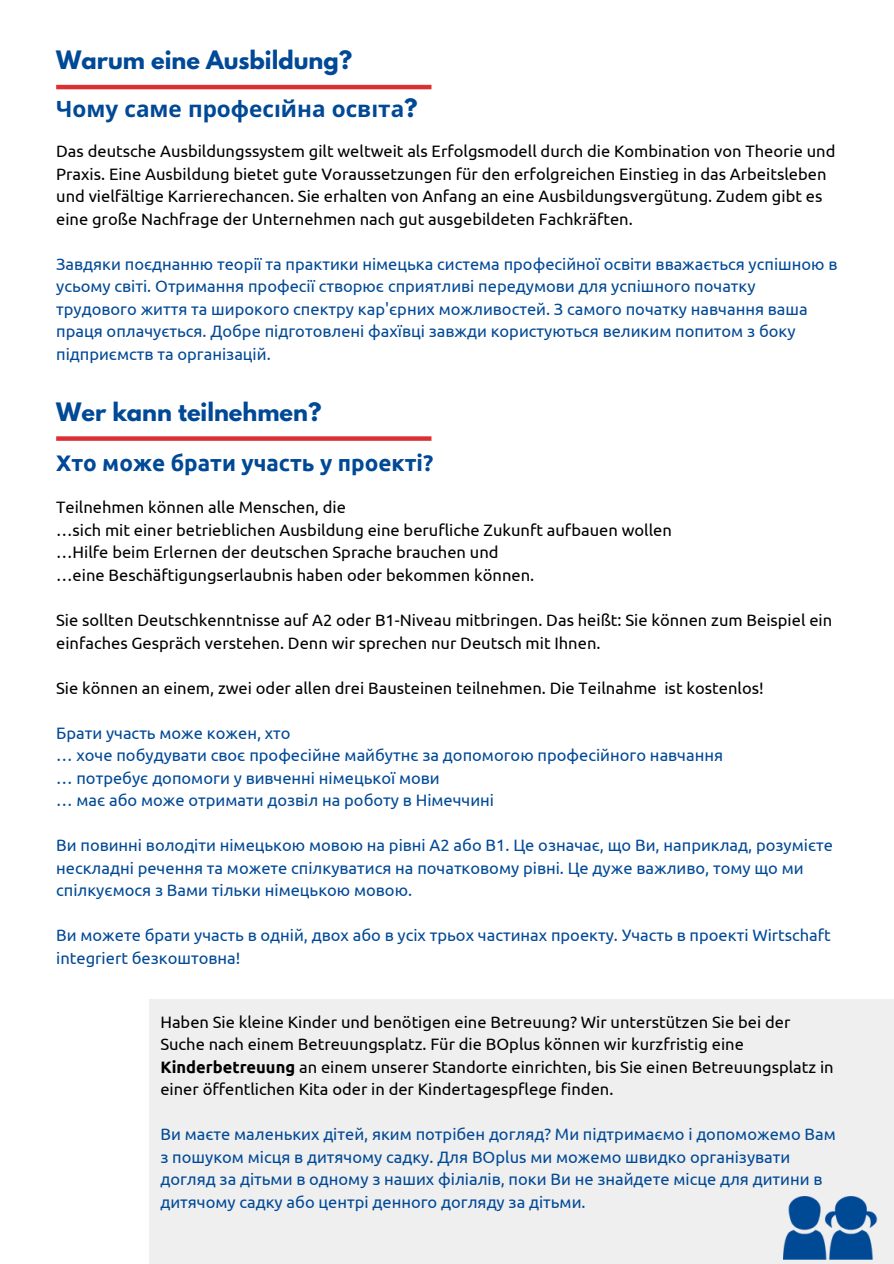
<style>
.page{position:relative;width:894px;height:1264px;background:#fff}
.page>*{position:absolute;margin:0;border:0;box-sizing:border-box;transform-origin:0 0}
.t1{font:700 22.5px "League Spartan";color:#004996}
.t2{font:700 22.5px "Ubuntu";color:#004996}
.t3{font:700 22.5px "Noto Sans";color:#004996}
.t4{font:16.5px/22.5px "Ubuntu";color:#004996}
.t5{font:16.5px/22.5px "Ubuntu";color:#000}
.s1{font-family:"League Spartan"}
.s2{font-weight:700}
</style>
<div class="page">
<div style="left:149px;top:999px;width:744px;height:264px;background:#efefef"></div>
<div style="left:56px;top:436px;width:375px;height:5px;background:#dc2f34"></div>
<img style="left:783px;top:1196px;width:94px;height:63px">
<hr style="left:56px;top:85px;width:375px;height:4px;background:#dc2f34">
<p class="t1" style="left:56px;top:49px;width:297px">Warum eine Ausbildung?</p>
<p class="t3" style="left:56px;top:93px;width:363px">Чому саме професі йна освіта<span class="s1">?</span></p>
<p class="t5" style="left:56px;top:140px;width:780px">Das deutsche Ausbildungssystem gilt weltweit als Erfolgsmodell durch die Kombination von Theorie und Praxis. Eine Ausbildung bietet gute Voraussetzungen für den erfolgreichen Einstieg in das Arbeitsleben und vielfältige Karrierechancen. Sie erhalten von Anfang an eine Ausbildungsvergütung. Zudem gibt es eine große Nachfrage der Unternehmen nach gut ausgebildeten Fachkräften.</p>
<p class="t4" style="left:56px;top:252px;width:782px">Завдяки поєднанню теорії та практики німецька система професійної освіти вважається успішною в усьому світі. Отримання професії створює сприятливі передумови для успішного початку трудового життя та широкого спектру кар'єрних можливостей. З самого початку навчання ваша праця оплачується. Добре підготовлені фахївці завжди користуються великим попитом з боку підприємств та організацій.</p>
<p class="t1" style="left:56px;top:400px;width:266px">Wer kann teilnehmen?</p>
<p class="t2" style="left:56px;top:450px;width:378px">Хто може брати участь у проекті?</p>
<h1 class="t5" style="left:56px;top:496px;width:291px">Teilnehmen können alle Menschen, die</h1>
<h1 class="t5" style="left:56px;top:518px;width:617px">…sich mit einer betrieblichen Ausbildung eine berufliche Zukunft aufbauen wollen</h1>
<p class="t5" style="left:56px;top:541px;width:444px">…Hilfe beim Erlernen der deutschen Sprache brauchen und</p>
<p class="t5" style="left:56px;top:563px;width:479px">…eine Beschäftigungserlaubnis haben oder bekommen können.</p>
<h1 class="t5" style="left:56px;top:608px;width:777px">Sie sollten Deutschkenntnisse auf A2 oder B1-Niveau mitbringen. Das heißt: Sie können zum Beispiel ein einfaches Gespräch verstehen. Denn wir sprechen nur Deutsch mit Ihnen.</h1>
<h1 class="t5" style="left:56px;top:676px;width:708px">Sie können an einem, zwei oder allen drei Bausteinen teilnehmen. Die Teilnahme ist kostenlos!</h1>
<p class="t4" style="left:56px;top:721px;width:236px">Брати участь може кожен, хто</p>
<p class="t4" style="left:56px;top:743px;width:668px">… хоче побудувати своє професійне майбутнє за допомогою професійного навчання</p>
<p class="t4" style="left:56px;top:766px;width:385px">… потребує допомоги у вивченні німецької мови</p>
<p class="t4" style="left:56px;top:788px;width:439px">… має або може отримати дозвіл на роботу в Німеччині</p>
<p class="t4" style="left:56px;top:833px;width:778px">Ви повинні володіти німецькою мовою на рівні А2 або В1. Це означає, що Ви, наприклад, розумієте нескладні речення та можете спілкуватися на початковому рівні. Це дуже важливо, тому що ми спілкуємося з Вами тільки німецькою мовою.</p>
<p class="t4" style="left:56px;top:923px;width:776px">Ви можете брати участь в одній, двох або в усіх трьох частинах проекту. Участь в проекті Wirtschaft integriert безкоштовна!</p>
<p class="t5" style="left:160px;top:1010px;width:674px">Haben Sie kleine Kinder und benötigen eine Betreuung? Wir unterstützen Sie bei der Suche nach einem Betreuungsplatz. Für die BOplus können wir kurzfristig eine <span class="s2">Kinderbetreuung</span> an einem unserer Standorte einrichten, bis Sie einen Betreuungsplatz in einer öffentlichen Kita oder in der Kindertagespflege finden.</p>
<p class="t4" style="left:160px;top:1123px;width:676px">Ви маєте маленьких дітей, яким потрібен догляд? Ми підтримаємо і допоможемо Вам з пошуком місця в дитячому садку. Для BOplus ми можемо швидко організувати догляд за дітьми в одному з наших філіалів, поки Ви не знайдете місце для дитини в дитячому садку або центрі денного догляду за дітьми.</p>
</div>
